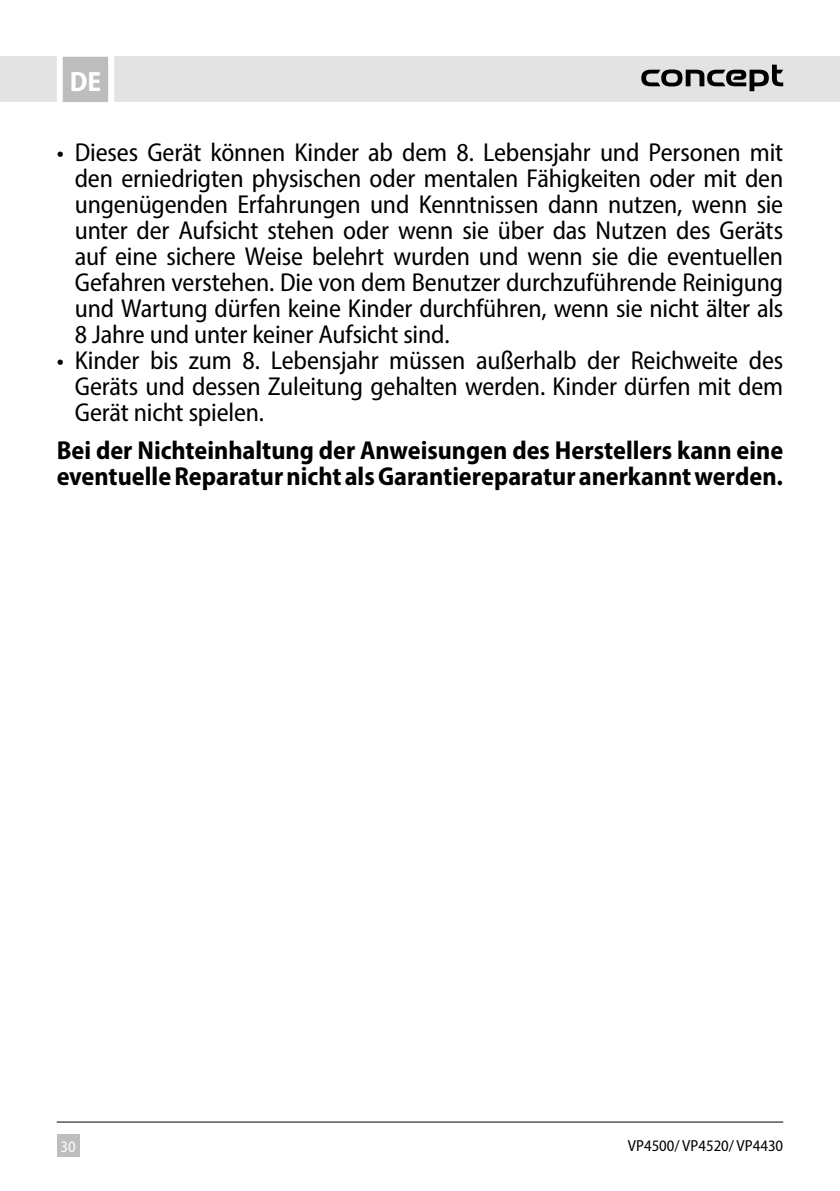
<style>
.page{position:relative;width:840px;height:1191px;background:#fff}
.page>*{position:absolute;margin:0;border:0;box-sizing:border-box;transform-origin:0 0}
.t1{font:700 semi-condensed 28px "Myriad Pro";color:#fff}
.t2{font:semi-condensed 26px/26px "Myriad Pro";letter-spacing:-.01em;color:#000;text-align:justify}
.Odrážky-moje_norm{font:700 semi-condensed 26px/26px "Myriad Pro";color:#000}
.t3{font:semi-condensed 16px "Myriad Pro";color:#000}
.t4{font:semi-condensed 16px "Myriad Pro";color:#fff}
</style>
<div class="page">
<div style="left:0;top:57px;width:839px;height:45px;background:#e3e3e3"></div>
<div style="left:57px;top:1134px;width:22px;height:23px;background:#bdbdbd"></div>
<svg style="left:54px;top:56px;width:63px;height:46px;background:#cdcdcd"></svg>
<hr style="left:57px;top:1121px;width:725px;height:1px;background:#000">
<svg style="left:641px;top:65px;width:141px;height:26px"></svg>
<p class="t1" style="left:70px;top:64px;width:33px">DE</p>
<p class="t2" style="left:75px;top:139px;width:709px;text-indent:-18px">• Dieses Gerät können Kinder ab dem 8. Lebensjahr und Personen mit den erniedrigten physischen oder mentalen Fähigkeiten oder mit den ungenügenden Erfahrungen und Kenntnissen dann nutzen, wenn sie unter der Aufsicht stehen oder wenn sie über das Nutzen des Geräts auf eine sichere Weise belehrt wurden und wenn sie die eventuellen Gefahren verstehen. Die von dem Benutzer durchzuführende Reinigung und Wartung dürfen keine Kinder durchführen, wenn sie nicht älter als 8 Jahre und unter keiner Aufsicht sind.</p>
<p class="t2" style="left:75px;top:347px;width:709px;text-indent:-18px">• Kinder bis zum 8. Lebensjahr müssen außerhalb der Reichweite des Geräts und dessen Zuleitung gehalten werden. Kinder dürfen mit dem Gerät nicht spielen.</p>
<p class="Odrážky-moje_norm" style="left:57px;top:436px;width:727px">Bei der Nichteinhaltung der Anweisungen des Herstellers kann eine eventuelle Reparatur nicht als Garantiereparatur anerkannt werden.</p>
<p class="t4" style="left:60px;top:1136px;width:17px">30</p>
<p class="t3" style="left:627px;top:1135px;width:157px">VP4500/ VP4520/ VP4430</p>
</div>
